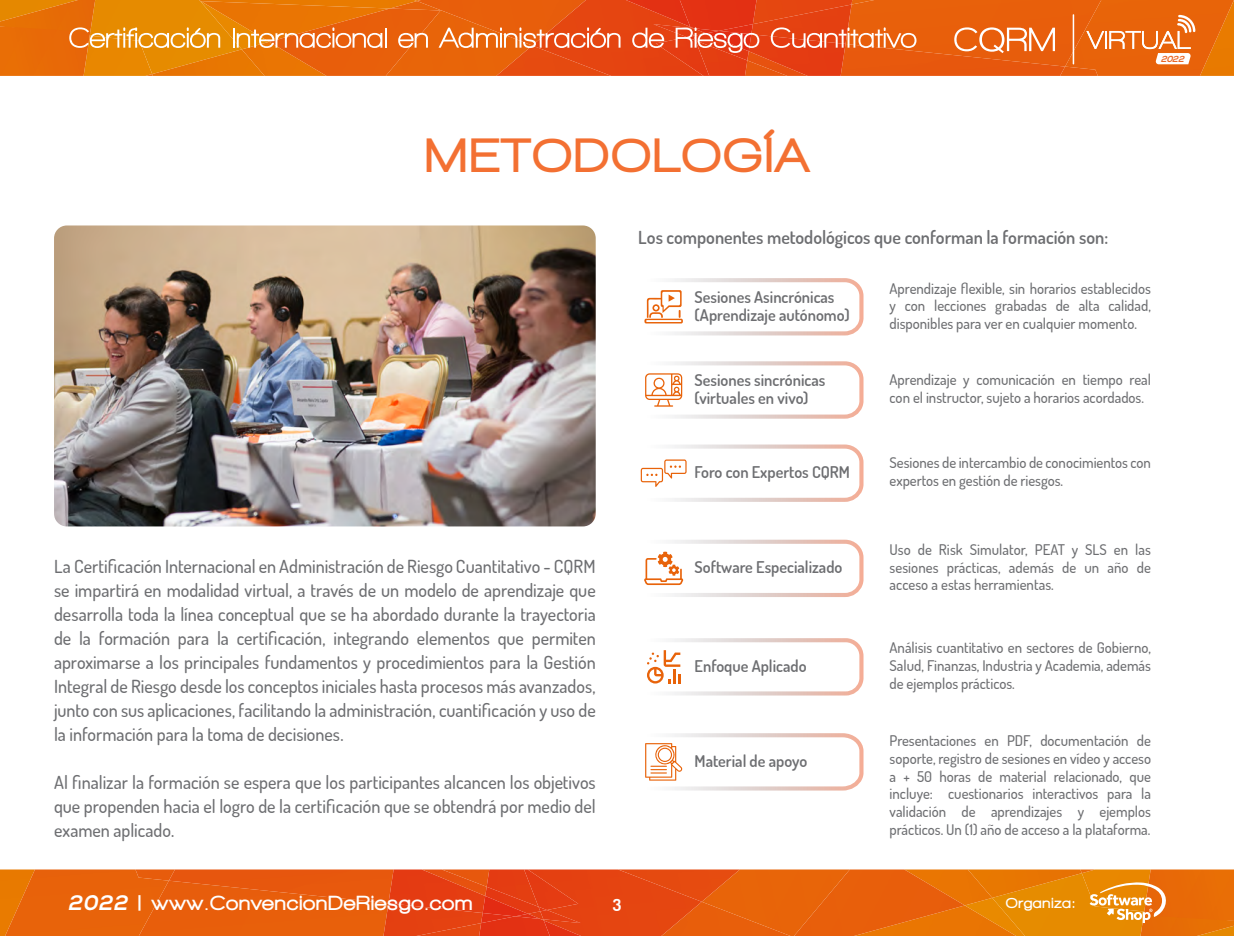
<style>
.page{position:relative;width:1234px;height:936px;background:#fff}
.page>*{position:absolute;margin:0;border:0;box-sizing:border-box;transform-origin:0 0}
.t1{font:900 49.5px "Walkway";letter-spacing:.08em;color:#f37032}
.t2{font:900 21px "Walkway";letter-spacing:.06em;color:#fff}
.t3{font:500 18px/24px "Dosis";color:#6d6e71;text-align:justify}
.t4{font:600 18px "Dosis";color:#6d6e71}
.t5{font:700 16.5px "Dosis";color:#fff}
.t6{font:600 16.2px/17.7px "Dosis";color:#6d6e71}
.t7{font:900 15px "Walkway";letter-spacing:.06em;color:#fff}
.t8{font:500 14.7px/17.7px "Dosis";color:#6d6e71;text-align:justify}
.t9{font:italic 700 8.7px "Nexa";color:#ea6625}
.s1{font-family:"Nexa";font-weight:700;font-style:italic}
</style>
<div class="page">
<svg style="left:644px;top:539px;width:220px;height:58px"></svg>
<svg style="left:640px;top:444px;width:224px;height:58px"></svg>
<svg style="left:647px;top:638px;width:217px;height:58px"></svg>
<svg style="left:645px;top:733px;width:219px;height:58px"></svg>
<svg style="left:644px;top:278px;width:220px;height:58px"></svg>
<svg style="left:645px;top:361px;width:219px;height:58px"></svg>
<img style="left:54px;top:225px;width:541px;height:301px">
<div style="left:1024px;top:897px;width:116px;height:38px;background:#e68b00"></div>
<img style="left:991px;top:869px;width:90px;height:28px">
<img style="left:578px;top:869px;width:215px;height:66px">
<img style="left:1140px;top:920px;width:93px;height:15px">
<img style="left:991px;top:897px;width:33px;height:38px">
<img style="left:964px;top:905px;width:51px;height:30px">
<img style="left:964px;top:869px;width:27px;height:36px">
<img style="left:793px;top:869px;width:171px;height:66px">
<img style="left:661px;top:901px;width:129px;height:34px">
<img style="left:1px;top:869px;width:4px;height:66px">
<img style="left:5px;top:869px;width:134px;height:66px">
<img style="left:482px;top:918px;width:61px;height:17px">
<img style="left:618px;top:869px;width:121px;height:32px">
<div style="left:139px;top:880px;width:244px;height:55px;background:#e85f0b"></div>
<img style="left:383px;top:903px;width:99px;height:32px">
<img style="left:481px;top:912px;width:34px;height:11px">
<img style="left:486px;top:869px;width:38px;height:17px">
<img style="left:528px;top:918px;width:12px;height:1px">
<img style="left:515px;top:913px;width:25px;height:5px">
<img style="left:135px;top:869px;width:34px;height:11px">
<div style="left:169px;top:869px;width:219px;height:34px;background:#e7590d"></div>
<img style="left:485px;top:869px;width:1px;height:17px">
<img style="left:388px;top:869px;width:97px;height:43px">
<img style="left:485px;top:886px;width:55px;height:27px">
<img style="left:482px;top:895px;width:46px;height:21px">
<img style="left:543px;top:923px;width:38px;height:12px">
<img style="left:524px;top:869px;width:54px;height:40px">
<img style="left:540px;top:909px;width:41px;height:14px">
<svg style="left:538px;top:906px;width:9px;height:5px"></svg>
<img style="left:1081px;top:869px;width:62px;height:42px">
<img style="left:1080px;top:869px;width:14px;height:4px">
<div style="left:1143px;top:869px;width:90px;height:51px;background:#e86b07"></div>
<svg style="left:0;top:920px;width:1px;height:15px"></svg>
<img style="left:0;top:869px;width:1px;height:51px">
<div style="left:95px;top:0;width:105px;height:49px;background:#e68b00"></div>
<img style="left:199px;top:0;width:186px;height:9px">
<img style="left:152px;top:49px;width:90px;height:27px">
<img style="left:385px;top:0;width:270px;height:76px">
<img style="left:0;top:0;width:95px;height:27px">
<img style="left:200px;top:1px;width:42px;height:48px">
<img style="left:201px;top:1px;width:189px;height:41px">
<img style="left:242px;top:48px;width:27px;height:28px">
<img style="left:269px;top:9px;width:171px;height:67px">
<img style="left:417px;top:0;width:168px;height:45px">
<img style="left:1097px;top:0;width:136px;height:76px">
<img style="left:756px;top:0;width:89px;height:5px">
<div style="left:690px;top:0;width:66px;height:27px;background:#e33113"></div>
<img style="left:496px;top:48px;width:115px;height:28px">
<div style="left:845px;top:0;width:255px;height:67px;background:#e8600b"></div>
<img style="left:751px;top:5px;width:100px;height:29px">
<img style="left:718px;top:24px;width:34px;height:3px">
<img style="left:709px;top:60px;width:38px;height:16px">
<img style="left:1064px;top:67px;width:33px;height:9px">
<div style="left:845px;top:44px;width:219px;height:32px;background:#e7590d"></div>
<img style="left:747px;top:60px;width:1px;height:16px">
<img style="left:748px;top:34px;width:97px;height:42px">
<img style="left:709px;top:53px;width:39px;height:7px">
<img style="left:625px;top:0;width:65px;height:27px">
<img style="left:655px;top:37px;width:54px;height:39px">
<img style="left:653px;top:24px;width:40px;height:13px">
<div style="left:90px;top:48px;width:62px;height:28px;background:#e98800"></div>
<svg style="left:145px;top:74px;width:8px;height:2px"></svg>
<div style="left:0;top:26px;width:90px;height:50px;background:#e86b07"></div>
<svg style="left:69px;top:27px;width:151px;height:21px;background:#eca544"></svg>
<hr style="left:233px;top:28px;width:2px;height:20px;background:#fff">
<svg style="left:237px;top:27px;width:145px;height:21px;background:#ee8f47"></svg>
<hr style="left:384px;top:28px;width:2px;height:20px;background:#fff">
<svg style="left:398px;top:33px;width:30px;height:15px"></svg>
<svg style="left:438px;top:27px;width:182px;height:21px;background:#ec824c"></svg>
<svg style="left:632px;top:28px;width:32px;height:20px"></svg>
<svg style="left:675px;top:27px;width:84px;height:26px;background:#ea6c51"></svg>
<svg style="left:770px;top:27px;width:146px;height:21px;background:#ec7a4b"></svg>
<hr style="left:1072px;top:14px;width:1px;height:50px;background:#fff">
<svg style="left:1086px;top:15px;width:108px;height:49px;background:#ec8139"></svg>
<svg style="left:954px;top:27px;width:100px;height:26px"></svg>
<svg style="left:1089px;top:882px;width:78px;height:40px"></svg>
<p class="t9" style="left:1160px;top:54px;width:28px">2022</p>
<h1 class="t1" style="left:426px;top:129px;width:383px">METODOLOGÍA</h1>
<p class="t4" style="left:638px;top:225px;width:471px">Los componentes metodológicos que conforman la formación son:</p>
<p class="t6" style="left:694px;top:287px;width:156px">Sesiones Asincrónicas (Aprendizaje autónomo)</p>
<p class="t6" style="left:694px;top:371px;width:132px">Sesiones sincrónicas (virtuales en vivo)</p>
<p class="t6" style="left:694px;top:463px;width:157px">Foro con Expertos CQRM</p>
<p class="t8" style="left:889px;top:278px;width:263px">Aprendizaje flexible, sin horarios establecidos y con lecciones grabadas de alta calidad, disponibles para ver en cualquier momento.</p>
<p class="t8" style="left:889px;top:370px;width:263px">Aprendizaje y comunicación en tiempo real con el instructor, sujeto a horarios acordados.</p>
<p class="t8" style="left:889px;top:453px;width:263px">Sesiones de intercambio de conocimientos con expertos en gestión de riesgos.</p>
<p class="t3" style="left:54px;top:553px;width:543px">La Certificación Internacional en Administración de Riesgo Cuantitativo - CQRM se impartirá en modalidad virtual, a través de un modelo de aprendizaje que desarrolla toda la línea conceptual que se ha abordado durante la trayectoria de la formación para la certificación, integrando elementos que permiten aproximarse a los principales fundamentos y procedimientos para la Gestión Integral de Riesgo desde los conceptos iniciales hasta procesos más avanzados, junto con sus aplicaciones, facilitando la administración, cuantificación y uso de la información para la toma de decisiones.</p>
<p class="t3" style="left:54px;top:769px;width:543px">Al finalizar la formación se espera que los participantes alcancen los objetivos que propenden hacia el logro de la certificación que se obtendrá por medio del examen aplicado.</p>
<p class="t6" style="left:694px;top:558px;width:149px">Software Especializado</p>
<p class="t6" style="left:694px;top:656px;width:113px">Enfoque Aplicado</p>
<p class="t6" style="left:694px;top:751px;width:114px">Material de apoyo</p>
<p class="t8" style="left:889px;top:540px;width:263px">Uso de Risk Simulator, PEAT y SLS en las sesiones prácticas, además de un año de acceso a estas herramientas.</p>
<p class="t8" style="left:889px;top:638px;width:263px">Análisis cuantitativo en sectores de Gobierno, Salud, Finanzas, Industria y Academia, además de ejemplos prácticos.</p>
<p class="t8" style="left:889px;top:731px;width:263px">Presentaciones en PDF, documentación de soporte, registro de sesiones en vídeo y acceso a + 50 horas de material relacionado, que incluye: cuestionarios interactivos para la validación de aprendizajes y ejemplos prácticos. Un (1) año de acceso a la plataforma.</p>
<h2 class="t2" style="left:68px;top:892px;width:405px"><span class="s1">2022</span> | www.ConvencionDeRiesgo.com</h2>
<p class="t5" style="left:612px;top:893px;width:10px">3</p>
<p class="t7" style="left:1005px;top:894px;width:71px">Organiza:</p>
</div>
